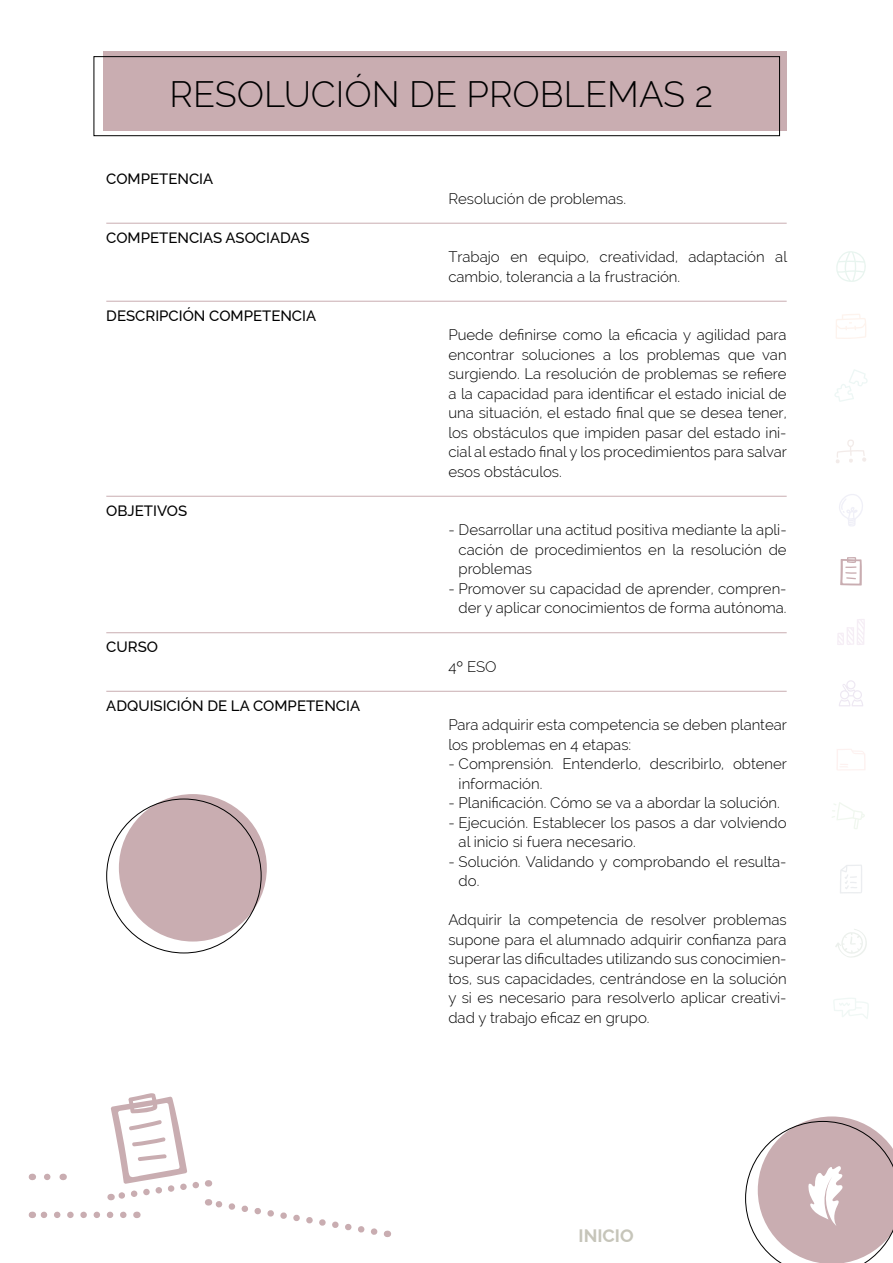
<style>
.page{position:relative;width:893px;height:1263px;background:#fff}
.page>*{position:absolute;margin:0;border:0;box-sizing:border-box;transform-origin:0 0}
.t1{font:300 36px "Raleway";color:#000}
.t2{font:700 18px "Raleway";color:#c6c5ba}
.t3{font:300 15px/19.5px "Raleway";color:#000}
.t4{font:500 15px "Raleway";color:#000}
</style>
<div class="page">
<svg style="left:832px;top:802px;width:33px;height:27px"></svg>
<svg style="left:836px;top:314px;width:30px;height:25px"></svg>
<svg style="left:836px;top:251px;width:30px;height:31px"></svg>
<svg style="left:835px;top:369px;width:33px;height:33px"></svg>
<svg style="left:839px;top:494px;width:24px;height:32px"></svg>
<svg style="left:837px;top:619px;width:28px;height:26px"></svg>
<svg style="left:840px;top:865px;width:22px;height:28px"></svg>
<svg style="left:836px;top:440px;width:30px;height:23px"></svg>
<svg style="left:835px;top:929px;width:32px;height:29px"></svg>
<svg style="left:837px;top:749px;width:28px;height:21px"></svg>
<svg style="left:833px;top:998px;width:36px;height:21px"></svg>
<svg style="left:839px;top:680px;width:24px;height:26px"></svg>
<svg style="left:840px;top:557px;width:22px;height:29px"></svg>
<hr style="left:106px;top:223px;width:681px;height:1px;background:#c9adb1">
<hr style="left:106px;top:301px;width:681px;height:1px;background:#c9adb1">
<hr style="left:106px;top:496px;width:681px;height:1px;background:#c9adb1">
<hr style="left:106px;top:632px;width:681px;height:1px;background:#c9adb1">
<hr style="left:106px;top:691px;width:681px;height:1px;background:#c9adb1">
<div style="left:119px;top:794px;width:148px;height:147px;background:#c9adb1;border-radius:50%"></div>
<div style="left:103px;top:52px;width:684px;height:79px;background:#c9adb1"></div>
<div style="left:94px;top:56px;width:686px;height:80px;border:1px solid #000"></div>
<svg style="left:745px;top:1116px;width:148px;height:147px"></svg>
<svg style="left:32px;top:1093px;width:356px;height:144px"></svg>
<h1 class="t1" style="left:169px;top:73px;width:545px">RESOLUCIÓN DE PROBLEMAS 2</h1>
<p class="t4" style="left:106px;top:167px;width:108px">COMPETENCIA</p>
<p class="t4" style="left:106px;top:225px;width:205px">COMPETENCIAS ASOCIADAS</p>
<p class="t4" style="left:106px;top:303px;width:211px">DESCRIPCIÓN COMPETENCIA</p>
<p class="t4" style="left:106px;top:498px;width:82px">OBJETIVOS</p>
<p class="t4" style="left:106px;top:635px;width:53px">CURSO</p>
<p class="t4" style="left:106px;top:693px;width:255px">ADQUISICIÓN DE LA COMPETENCIA</p>
<p class="t3" style="left:448px;top:189px;width:179px">Resolución de problemas.</p>
<p class="t3" style="left:448px;top:247px;width:340px">Trabajo en equipo, creatividad, adaptación al cambio, tolerancia a la frustración.</p>
<p class="t3" style="left:448px;top:325px;width:340px;text-align:justify">Puede definirse como la eficacia y agilidad para encontrar soluciones a los problemas que van surgiendo. La resolución de problemas se refiere a la capacidad para identificar el estado inicial de una situación, el estado final que se desea tener, los obstáculos que impiden pasar del estado ini&shy;cial al estado final y los procedimientos para salvar esos obstáculos.</p>
<p class="t3" style="left:459px;top:520px;width:330px;text-align:justify;text-indent:-10px">- Desarrollar una actitud positiva mediante la apli&shy;cación de procedimientos en la resolución de problemas</p>
<p class="t3" style="left:448px;top:579px;width:340px;text-align:right">- Promover su capacidad de aprender, compren&shy;der y aplicar conocimientos de forma autónoma.</p>
<p class="t3" style="left:448px;top:657px;width:50px">4º ESO</p>
<p class="t3" style="left:448px;top:715px;width:340px">Para adquirir esta competencia se deben plantear los problemas en 4 etapas:</p>
<p class="t3" style="left:459px;top:754px;width:330px;text-indent:-10px">- Comprensión. Entenderlo, describirlo, obtener información.</p>
<p class="t3" style="left:448px;top:793px;width:333px">- Planificación. Cómo se va a abordar la solución.</p>
<p class="t3" style="left:459px;top:813px;width:330px;text-indent:-10px">- Ejecución. Establecer los pasos a dar volviendo al inicio si fuera necesario.</p>
<p class="t3" style="left:459px;top:852px;width:330px;text-indent:-10px">- Solución. Validando y comprobando el resulta&shy;do.</p>
<p class="t3" style="left:448px;top:910px;width:340px;text-align:justify">Adquirir la competencia de resolver problemas supone para el alumnado adquirir confianza para superar las dificultades utilizando sus conocimien&shy;tos, sus capacidades, centrándose en la solución y si es necesario para resolverlo aplicar creativi&shy;dad y trabajo eficaz en grupo.</p>
<p class="t2" style="left:579px;top:1221px;width:57px">INICIO</p>
</div>
